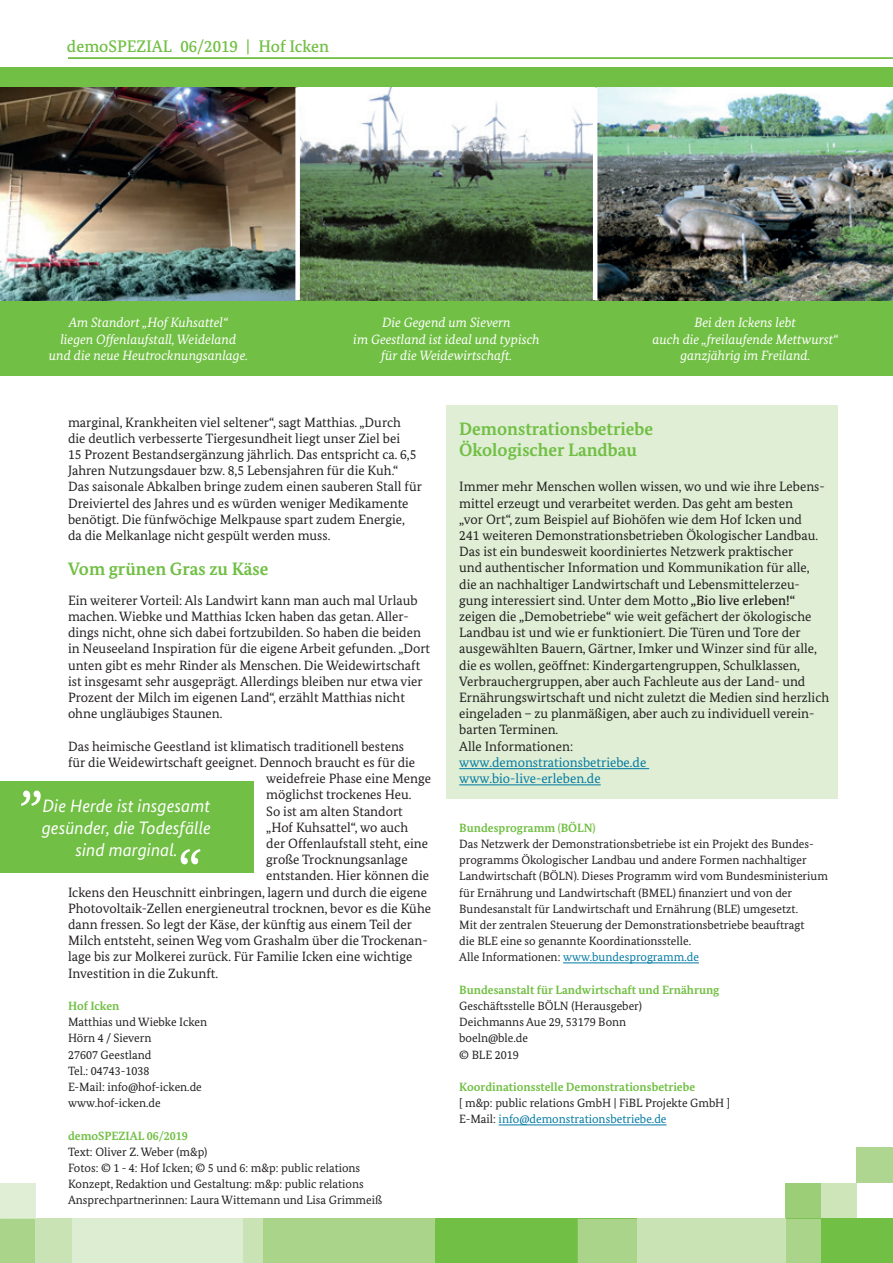
<style>
.page{position:relative;width:893px;height:1263px;background:#fff}
.page>*{position:absolute;margin:0;border:0;box-sizing:border-box;transform-origin:0 0}
.t1{font:700 18px/21.6px "Bundes Serif";color:#71bf44}
.t2{font:italic 18px/21.6px "Bundes Sans";color:#fff;text-align:center}
.t3{font:500 16.8px "Bundes Serif";color:#71bf44}
.t4{font:13.5px/16.2px "Bundes Serif";color:#231f20}
.t5{font:italic 13.5px/16.2px "Bundes Serif";color:#fff;text-align:center}
.t6{font:13.5px/16.2px "Bundes Serif";color:#0079a3}
.t7{font:12px/16.2px "Bundes Serif";color:#231f20}
.t8{font:700 12px "Bundes Serif";color:#71bf44}
.s1{font-weight:500}
.s2{color:#0079a3}
</style>
<div class="page">
<div style="left:857px;top:1147px;width:36px;height:36px;background:#afd690"></div>
<div style="left:785px;top:1183px;width:36px;height:36px;background:#9cce77"></div>
<div style="left:821px;top:1183px;width:36px;height:36px;background:#cde5b9"></div>
<div style="left:0;top:1219px;width:893px;height:44px;background:#71bf44"></div>
<div style="left:578px;top:1219px;width:243px;height:44px;background:#aad489"></div>
<div style="left:637px;top:1219px;width:148px;height:44px;background:#cae3b5"></div>
<div style="left:0;top:1219px;width:36px;height:44px;background:#aad489"></div>
<div style="left:36px;top:1219px;width:36px;height:44px;background:#cae3b5"></div>
<svg style="left:263px;top:1218px;width:172px;height:1px"></svg>
<div style="left:263px;top:1219px;width:172px;height:44px;background:#aad489"></div>
<div style="left:242px;top:1219px;width:21px;height:44px;background:#cae3b5"></div>
<div style="left:72px;top:1219px;width:170px;height:44px;background:#ddedd1"></div>
<div style="left:0;top:1183px;width:36px;height:29px;background:#dfeed4"></div>
<div style="left:0;top:1212px;width:36px;height:7px;background:#dfeed4"></div>
<hr style="left:68px;top:57px;width:825px;height:2px;background:#71bf44">
<div style="left:0;top:68px;width:893px;height:308px;background:#71bf44"></div>
<img style="left:300px;top:87px;width:293px;height:213px">
<img style="left:597px;top:87px;width:296px;height:213px">
<img style="left:0;top:87px;width:295px;height:213px">
<div style="left:295px;top:87px;width:5px;height:213px;background:#fff"></div>
<hr style="left:593px;top:87px;width:4px;height:213px;background:#fff">
<div style="left:446px;top:406px;width:392px;height:393px;background:#dfeed4"></div>
<hr style="left:459px;top:768px;width:190px;height:1px;background:#0079a3">
<hr style="left:459px;top:784px;width:142px;height:1px;background:#0079a3">
<hr style="left:563px;top:962px;width:136px;height:1px;background:#0079a3">
<hr style="left:499px;top:1124px;width:167px;height:1px;background:#0079a3">
<div style="left:0;top:781px;width:254px;height:92px;background:#71bf44"></div>
<svg style="left:21px;top:790px;width:20px;height:16px"></svg>
<svg style="left:181px;top:849px;width:20px;height:15px"></svg>
<p class="t3" style="left:67px;top:36px;width:264px">demoSPEZIAL 06/2019 | Hof Icken</p>
<p class="t5" style="left:49px;top:314px;width:201px">Am Standort „Hof Kuhsattel“<br>liegen Offenlaufstall, Weideland und die neue Heutrocknungsanlage.</p>
<p class="t5" style="left:353px;top:314px;width:188px">Die Gegend um Sievern<br>im Geestland ist ideal und typisch für die Weidewirtschaft.</p>
<p class="t5" style="left:653px;top:314px;width:187px">Bei den Ickens lebt<br>auch die „freilaufende Mettwurst“ ganzjährig im Freiland.</p>
<p class="t4" style="left:68px;top:414px;width:355px">marginal, Krankheiten viel seltener“, sagt Matthias. „Durch<br>die deutlich verbesserte Tiergesundheit liegt unser Ziel bei<br>15 Prozent Bestandsergänzung jährlich. Das entspricht ca. 6,5<br>Jahren Nutzungsdauer bzw. 8,5 Lebensjahren für die Kuh.“ Das saisonale Abkalben bringe zudem einen sauberen Stall für Dreiviertel des Jahres und es würden weniger Medikamente benötigt. Die fünfwöchige Melkpause spart zudem Energie, da die Melkanlage nicht gespült werden muss.</p>
<h1 class="t1" style="left:68px;top:558px;width:202px">Vom grünen Gras zu Käse</h1>
<p class="t4" style="left:68px;top:592px;width:364px">Ein weiterer Vorteil: Als Landwirt kann man auch mal Urlaub machen. Wiebke und Matthias Icken haben das getan. Aller&shy;dings nicht, ohne sich dabei fortzubilden. So haben die beiden in Neuseeland Inspiration für die eigene Arbeit gefunden. „Dort unten gibt es mehr Rinder als Menschen. Die Weidewirtschaft ist insgesamt sehr ausgeprägt. Allerdings bleiben nur etwa vier Prozent der Milch im eigenen Land“, erzählt Matthias nicht ohne ungläubiges Staunen.</p>
<p class="t4" style="left:68px;top:738px;width:338px">Das heimische Geestland ist klimatisch traditionell bestens</p>
<p class="t4" style="left:68px;top:754px;width:349px">für die Weidewirtschaft geeignet. Dennoch braucht es für die</p>
<p class="t4" style="left:266px;top:770px;width:166px">weidefreie Phase eine Menge</p>
<p class="t4" style="left:266px;top:786px;width:147px">möglichst trockenes Heu.</p>
<p class="t4" style="left:266px;top:803px;width:138px">So ist am alten Standort</p>
<p class="t4" style="left:266px;top:819px;width:143px">„Hof Kuhsattel“, wo auch</p>
<p class="t4" style="left:266px;top:835px;width:163px">der Offenlaufstall steht, eine</p>
<p class="t4" style="left:266px;top:851px;width:143px">große Trocknungsanlage</p>
<p class="t4" style="left:266px;top:867px;width:164px">entstanden. Hier können die</p>
<p class="t4" style="left:68px;top:884px;width:361px">Ickens den Heuschnitt einbringen, lagern und durch die eigene</p>
<p class="t4" style="left:68px;top:900px;width:365px">Photovoltaik-Zellen energieneutral trocknen, bevor es die Kühe</p>
<p class="t4" style="left:68px;top:916px;width:346px">dann fressen. So legt der Käse, der künftig aus einem Teil der</p>
<p class="t4" style="left:68px;top:932px;width:361px">Milch entsteht, seinen Weg vom Grashalm über die Trockenan-</p>
<p class="t4" style="left:68px;top:948px;width:346px">lage bis zur Molkerei zurück. Für Familie Icken eine wichtige</p>
<p class="t4" style="left:68px;top:965px;width:152px">Investition in die Zukunft.</p>
<p class="t8" style="left:68px;top:998px;width:53px">Hof Icken</p>
<p class="t7" style="left:68px;top:1014px;width:141px">Matthias und Wiebke Icken<br>Hörn 4 / Sievern<br>27607 Geestland<br>Tel.: 04743-1038<br>E-Mail: info@hof-icken.de www.hof-icken.de</p>
<p class="t8" style="left:68px;top:1128px;width:121px">demoSPEZIAL 06/2019</p>
<p class="t7" style="left:68px;top:1143px;width:316px">Text: Oliver Z. Weber (m&amp;p)<br>Fotos: © 1 - 4: Hof Icken; © 5 und 6: m&amp;p: public relations Konzept, Redaktion und Gestaltung: m&amp;p: public relations Ansprechpartnerinnen: Laura Wittemann und Lisa Grimmeiß</p>
<h1 class="t2" style="left:42px;top:795px;width:171px">Die Herde ist insgesamt gesünder, die Todesfälle sind marginal.</h1>
<h1 class="t1" style="left:459px;top:418px;width:195px">Demonstrationsbetriebe<br>Ökologischer Landbau</h1>
<p class="t4" style="left:459px;top:479px;width:371px">Immer mehr Menschen wollen wissen, wo und wie ihre Lebens&shy;mittel erzeugt und verarbeitet werden. Das geht am besten<br>„vor Ort“, zum Beispiel auf Biohöfen wie dem Hof Icken und<br>241 weiteren Demonstrationsbetrieben Ökologischer Landbau.<br>Das ist ein bundesweit koordiniertes Netzwerk praktischer<br>und authentischer Information und Kommunikation für alle, die an nachhaltiger Landwirtschaft und Lebensmittelerzeu&shy;gung interessiert sind. Unter dem Motto <span class="s1">„Bio live erleben!“ </span>zeigen die „Demobetriebe“ wie weit gefächert der ökologische Landbau ist und wie er funktioniert. Die Türen und Tore der ausgewählten Bauern, Gärtner, Imker und Winzer sind für alle, die es wollen, geöffnet: Kindergartengruppen, Schulklassen, Verbrauchergruppen, aber auch Fachleute aus der Land- und Ernährungswirtschaft und nicht zuletzt die Medien sind herzlich eingeladen – zu planmäßigen, aber auch zu individuell verein&shy;barten Terminen.<br>Alle Informationen:</p>
<p class="t6" style="left:459px;top:754px;width:189px">www.demonstrationsbetriebe.de www.bio-live-erleben.de</p>
<p class="t8" style="left:459px;top:820px;width:138px">Bundesprogramm (BÖLN)</p>
<p class="t7" style="left:459px;top:835px;width:370px">Das Netzwerk der Demonstrationsbetriebe ist ein Projekt des Bundes&shy;programms Ökologischer Landbau und andere Formen nachhaltiger Landwirtschaft (BÖLN). Dieses Programm wird vom Bundesministerium für Ernährung und Landwirtschaft (BMEL) nanziert und von der Bundesanstalt für Landwirtschaft und Ernährung (BLE) umgesetzt.<br>Mit der zentralen Steuerung der Demonstrationsbetriebe beauftragt<br>die BLE eine so genannte Koordinationsstelle.<br>Alle Informationen: <span class="s2">www.bundesprogramm.de</span></p>
<p class="t8" style="left:459px;top:982px;width:262px">Bundesanstalt für Landwirtschaft und Ernährung</p>
<p class="t7" style="left:459px;top:997px;width:184px">Geschäftsstelle BÖLN (Herausgeber)<br>Deichmanns Aue 29, 53179 Bonn boeln@ble.de<br>© BLE 2019</p>
<p class="t8" style="left:459px;top:1079px;width:237px">Koordinationsstelle Demonstrationsbetriebe</p>
<p class="t7" style="left:459px;top:1095px;width:272px">[ m&amp;p: public relations GmbH | FiBL Projekte GmbH ]<br>E-Mail: <span class="s2">info@demonstrationsbetriebe.de</span></p>
</div>
